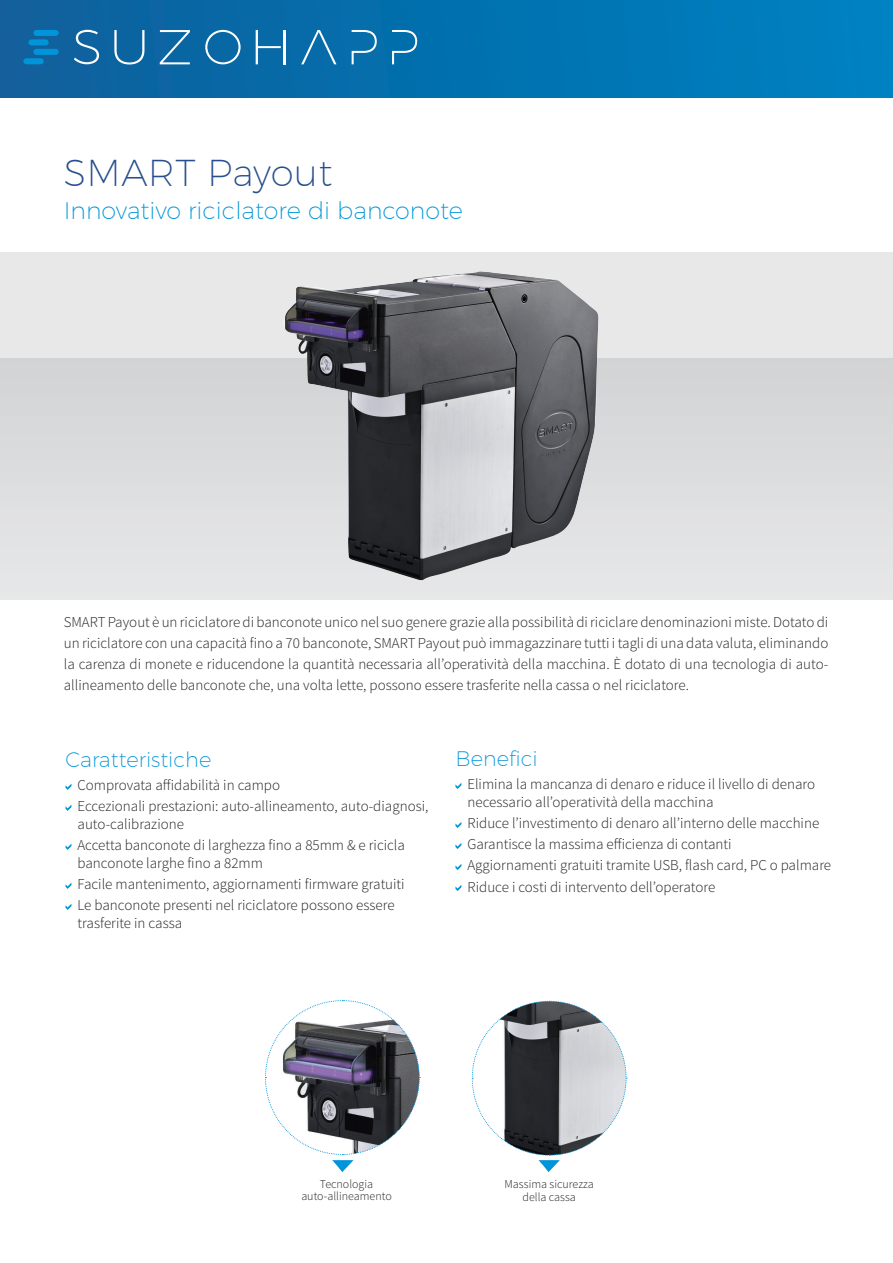
<style>
.page{position:relative;width:893px;height:1263px;background:#fff}
.page>*{position:absolute;margin:0;border:0;box-sizing:border-box;transform-origin:0 0}
.t1{font:200 37.5px "Montserrat";letter-spacing:.01em;color:#274f8d}
.Ingress_baksida{font:200 24px "Montserrat";color:#0095d9}
.Heading1_-_p_2{font:200 21px "Montserrat";color:#0095d9}
.Bullets{font:300 15px "Source Sans Pro";color:#231f20}
.Ingress_baksida-2{font:300 15px/21px "Source Sans Pro";color:#231f20;text-align:justify}
.N_B__testo{font:300 12px/13.5px "Source Sans Pro";color:#231f20;text-align:center}
</style>
<div class="page">
<div style="left:0;top:253px;width:893px;height:347px;background:#e8e8e9"></div>
<div style="left:0;top:358px;width:893px;height:242px;background:#dddddf"></div>
<svg style="left:265px;top:1000px;width:155px;height:172px"></svg>
<svg style="left:471px;top:1000px;width:156px;height:172px"></svg>
<svg style="left:66px;top:784px;width:5px;height:6px"></svg>
<svg style="left:66px;top:805px;width:5px;height:6px"></svg>
<svg style="left:66px;top:844px;width:5px;height:6px"></svg>
<svg style="left:66px;top:883px;width:5px;height:6px"></svg>
<svg style="left:66px;top:904px;width:5px;height:6px"></svg>
<img style="left:280px;top:271px;width:320px;height:309px">
<svg style="left:455px;top:783px;width:6px;height:6px"></svg>
<svg style="left:455px;top:822px;width:6px;height:6px"></svg>
<svg style="left:455px;top:843px;width:6px;height:6px"></svg>
<svg style="left:455px;top:864px;width:6px;height:6px"></svg>
<svg style="left:455px;top:885px;width:6px;height:6px"></svg>
<div style="left:0;top:0;width:893px;height:98px;background:linear-gradient(to right,#0e609b,#0081c2)"></div>
<div style="left:33px;top:49px;width:26px;height:6px;background:#0095d9;border-radius:3px"></div>
<div style="left:23px;top:58px;width:21px;height:6px;background:#0095d9;border-radius:3px"></div>
<div style="left:33px;top:30px;width:26px;height:6px;background:#0095d9;border-radius:3px"></div>
<svg style="left:28px;top:39px;width:21px;height:6px"></svg>
<svg style="left:114px;top:30px;width:30px;height:34px"></svg>
<svg style="left:160px;top:30px;width:30px;height:34px"></svg>
<svg style="left:205px;top:30px;width:36px;height:34px"></svg>
<hr style="left:284px;top:30px;width:2px;height:34px;background:#fff">
<svg style="left:301px;top:30px;width:35px;height:34px"></svg>
<svg style="left:352px;top:30px;width:25px;height:34px"></svg>
<svg style="left:74px;top:30px;width:25px;height:34px"></svg>
<svg style="left:256px;top:30px;width:25px;height:34px"></svg>
<svg style="left:392px;top:30px;width:25px;height:34px"></svg>
<p class="t1" style="left:64px;top:150px;width:270px">SMART Payout</p>
<p class="Ingress_baksida" style="left:64px;top:196px;width:401px">Innovativo riciclatore di banconote</p>
<p class="Ingress_baksida-2" style="left:64px;top:611px;width:766px">SMART Payout è un riciclatore di banconote unico nel suo genere grazie alla possibilità di riciclare denominazioni miste. Dotato di un riciclatore con una capacità fino a 70 banconote, SMART Payout può immagazzinare tutti i tagli di una data valuta, eliminando la carenza di monete e riducendone la quantità necessaria all’operatività della macchina. È dotato di una tecnologia di auto&shy;allineamento delle banconote che, una volta lette, possono essere trasferite nella cassa o nel riciclatore.</p>
<p class="Heading1_-_p_2" style="left:66px;top:747px;width:147px">Caratteristiche</p>
<p class="Bullets" style="left:78px;top:776px;width:204px">Comprovata affidabilità in campo</p>
<p class="Bullets" style="left:78px;top:797px;width:352px">Eccezionali prestazioni: auto-allineamento, auto-diagnosi,</p>
<p class="Bullets" style="left:78px;top:815px;width:108px">auto-calibrazione</p>
<p class="Bullets" style="left:78px;top:836px;width:329px">Accetta banconote di larghezza fino a 85mm &amp; e ricicla</p>
<p class="Bullets" style="left:78px;top:854px;width:187px">banconote larghe fino a 82mm</p>
<p class="Bullets" style="left:78px;top:875px;width:329px">Facile mantenimento, aggiornamenti firmware gratuiti</p>
<p class="Bullets" style="left:78px;top:896px;width:319px">Le banconote presenti nel riciclatore possono essere</p>
<p class="Bullets" style="left:78px;top:914px;width:106px">trasferite in cassa</p>
<p class="Heading1_-_p_2" style="left:455px;top:746px;width:84px">Benefici</p>
<p class="Bullets" style="left:467px;top:775px;width:349px">Elimina la mancanza di denaro e riduce il livello di denaro</p>
<p class="Bullets" style="left:467px;top:793px;width:247px">necessario all’operatività della macchina</p>
<p class="Bullets" style="left:467px;top:814px;width:353px">Riduce l’investimento di denaro all’interno delle macchine</p>
<p class="Bullets" style="left:467px;top:835px;width:266px">Garantisce la massima efficienza di contanti</p>
<p class="Bullets" style="left:467px;top:856px;width:365px">Aggiornamenti gratuiti tramite USB, flash card, PC o palmare</p>
<p class="Bullets" style="left:467px;top:877px;width:249px">Riduce i costi di intervento dell’operatore</p>
<p class="N_B__testo" style="left:320px;top:1177px;width:55px">Tecnologia</p>
<p class="N_B__testo" style="left:301px;top:1189px;width:92px">auto-allineamento</p>
<p class="N_B__testo" style="left:505px;top:1177px;width:91px">Massima sicurezza della cassa</p>
</div>
